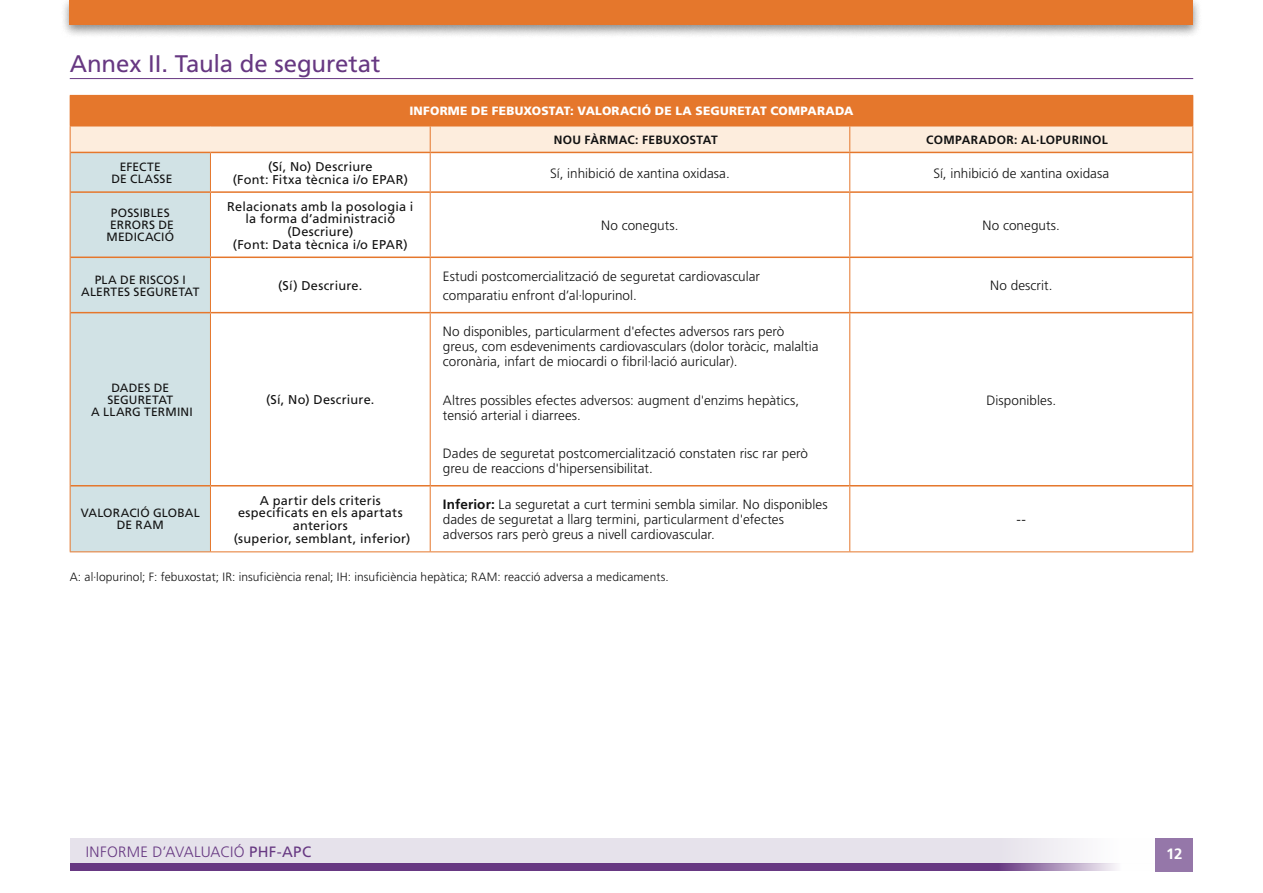
<style>
.page{position:relative;width:1263px;height:893px;background:#fff}
.page>*{position:absolute;margin:0;border:0;box-sizing:border-box;transform-origin:0 0}
.ADD_Titol_Secció_LIL{font:24px "Frutiger";letter-spacing:-.005em;color:#673882}
.t1{font:300 15px "Frutiger";letter-spacing:.02em;color:#673882}
.t2{font:700 15px "Frutiger";color:#fff}
.ADD_Taules_-_contin{font:300 13.5px/15px "Frutiger";color:#121212}
.ADD_Taules_-_contin-2{font:12.75px/12.8px "Frutiger";letter-spacing:.02em;color:#121212;text-align:center}
.ADD_Taules_-_contin-3{font:12px/12px "Frutiger";letter-spacing:.015em;color:#121212;text-align:center}
.t3{font:300 12px "Frutiger";letter-spacing:.005em;color:#121212}
.ADD_ESPAI_Taula_cont{font:900 12px "Frutiger";letter-spacing:.02em;color:#fff}
.ADD_Taules_-_contin-4{font:700 12px "Frutiger";letter-spacing:.025em;color:#121212}
.s1{font-weight:700}
.s2{font-weight:400}
</style>
<div class="page">
<div style="left:70px;top:838px;width:1085px;height:25px;background:#e6e2eb"></div>
<div style="left:70px;top:863px;width:1085px;height:8px;background:#673882"></div>
<div style="left:1155px;top:838px;width:38px;height:33px;background:#9577a9"></div>
<div style="left:60px;top:0;width:1142px;height:38px;background:#121212;opacity:.5"></div>
<div style="left:70px;top:0;width:1123px;height:25px;background:#e5772c"></div>
<hr style="left:70px;top:78px;width:1123px;height:1px;background:#673882">
<div style="left:70px;top:95px;width:1123px;height:31px;background:#e5772c"></div>
<div style="left:71px;top:153px;width:139px;height:398px;background:#d1e2e5"></div>
<hr style="left:1192px;top:152px;width:1px;height:40px;background:#e5772c">
<hr style="left:430px;top:193px;width:1px;height:64px;background:#e5772c">
<hr style="left:849px;top:193px;width:1px;height:64px;background:#e5772c">
<hr style="left:1192px;top:192px;width:1px;height:65px;background:#e5772c">
<hr style="left:430px;top:258px;width:1px;height:54px;background:#e5772c">
<hr style="left:849px;top:258px;width:1px;height:54px;background:#e5772c">
<hr style="left:430px;top:313px;width:1px;height:172px;background:#e5772c">
<hr style="left:849px;top:313px;width:1px;height:172px;background:#e5772c">
<hr style="left:430px;top:486px;width:1px;height:65px;background:#e5772c">
<hr style="left:849px;top:486px;width:1px;height:65px;background:#e5772c">
<hr style="left:430px;top:153px;width:1px;height:38px;background:#e5772c">
<hr style="left:849px;top:153px;width:1px;height:38px;background:#e5772c">
<hr style="left:1192px;top:257px;width:1px;height:56px;background:#e5772c">
<hr style="left:1192px;top:313px;width:1px;height:173px;background:#e5772c">
<hr style="left:1192px;top:486px;width:1px;height:65px;background:#e5772c">
<div style="left:70px;top:127px;width:1123px;height:25px;background:#fdeddd"></div>
<hr style="left:210px;top:551px;width:220px;height:1px;background:#e5772c">
<hr style="left:430px;top:551px;width:420px;height:1px;background:#e5772c">
<hr style="left:850px;top:551px;width:343px;height:1px;background:#e5772c">
<hr style="left:70px;top:126px;width:140px;height:1px;background:#e5772c">
<hr style="left:210px;top:126px;width:220px;height:1px;background:#e5772c">
<hr style="left:430px;top:126px;width:420px;height:1px;background:#e5772c">
<hr style="left:850px;top:126px;width:343px;height:1px;background:#e5772c">
<hr style="left:70px;top:152px;width:1px;height:40px;background:#e5772c">
<hr style="left:210px;top:153px;width:1px;height:38px;background:#e5772c">
<hr style="left:70px;top:192px;width:1px;height:65px;background:#e5772c">
<hr style="left:210px;top:193px;width:1px;height:64px;background:#e5772c">
<hr style="left:70px;top:257px;width:1px;height:56px;background:#e5772c">
<hr style="left:210px;top:258px;width:1px;height:54px;background:#e5772c">
<hr style="left:70px;top:313px;width:1px;height:173px;background:#e5772c">
<hr style="left:210px;top:313px;width:1px;height:172px;background:#e5772c">
<hr style="left:70px;top:486px;width:1px;height:65px;background:#e5772c">
<hr style="left:210px;top:486px;width:1px;height:65px;background:#e5772c">
<hr style="left:70px;top:551px;width:140px;height:1px;background:#e5772c">
<hr style="left:430px;top:152px;width:420px;height:1px;background:#e5772c">
<hr style="left:850px;top:152px;width:342px;height:1px;background:#e5772c">
<hr style="left:71px;top:152px;width:139px;height:1px;background:#e5772c">
<hr style="left:210px;top:152px;width:220px;height:1px;background:#e5772c">
<hr style="left:71px;top:191px;width:139px;height:2px;background:#e5772c">
<hr style="left:210px;top:191px;width:220px;height:2px;background:#e5772c">
<hr style="left:430px;top:191px;width:420px;height:2px;background:#e5772c">
<hr style="left:850px;top:191px;width:342px;height:2px;background:#e5772c">
<hr style="left:71px;top:257px;width:139px;height:1px;background:#e5772c">
<hr style="left:210px;top:257px;width:220px;height:1px;background:#e5772c">
<hr style="left:430px;top:257px;width:420px;height:1px;background:#e5772c">
<hr style="left:850px;top:257px;width:342px;height:1px;background:#e5772c">
<hr style="left:71px;top:312px;width:139px;height:1px;background:#e5772c">
<hr style="left:210px;top:312px;width:220px;height:1px;background:#e5772c">
<hr style="left:430px;top:312px;width:420px;height:1px;background:#e5772c">
<hr style="left:850px;top:312px;width:342px;height:1px;background:#e5772c">
<hr style="left:71px;top:485px;width:139px;height:1px;background:#e5772c">
<hr style="left:210px;top:485px;width:220px;height:1px;background:#e5772c">
<hr style="left:430px;top:485px;width:420px;height:1px;background:#e5772c">
<hr style="left:850px;top:485px;width:342px;height:1px;background:#e5772c">
<p class="ADD_Titol_Secció_LIL" style="left:70px;top:50px;width:312px">Annex II. Taula de seguretat</p>
<p class="ADD_ESPAI_Taula_cont" style="left:409px;top:104px;width:446px">INFORME DE FEBUXOSTAT: VALORACIÓ DE LA SEGURETAT COMPARADA</p>
<p class="ADD_Taules_-_contin-4" style="left:554px;top:133px;width:166px">NOU FÀRMAC: FEBUXOSTAT</p>
<p class="ADD_Taules_-_contin-4" style="left:926px;top:133px;width:183px">COMPARADOR: AL·LOPURINOL</p>
<p class="ADD_Taules_-_contin-3" style="left:120px;top:161px;width:42px">EFECTE</p>
<p class="ADD_Taules_-_contin-3" style="left:111px;top:173px;width:63px">DE CLASSE</p>
<p class="ADD_Taules_-_contin-3" style="left:111px;top:207px;width:60px">POSSIBLES</p>
<p class="ADD_Taules_-_contin-3" style="left:107px;top:219px;width:69px;text-align:left">ERRORS DE<br>MEDICACIÓ</p>
<p class="ADD_Taules_-_contin-2" style="left:268px;top:160px;width:106px">(Sí, No) Descriure</p>
<p class="ADD_Taules_-_contin-2" style="left:233px;top:173px;width:177px">(Font: Fitxa tècnica i/o EPAR)</p>
<p class="ADD_Taules_-_contin-2" style="left:227px;top:200px;width:188px">Relacionats amb la posologia i la forma d’administració</p>
<p class="ADD_Taules_-_contin-2" style="left:287px;top:225px;width:67px">(Descriure)</p>
<p class="ADD_Taules_-_contin-2" style="left:233px;top:238px;width:176px">(Font: Data tècnica i/o EPAR)</p>
<p class="ADD_Taules_-_contin-3" style="left:81px;top:273px;width:120px">PLA DE RISCOS I<br>ALERTES SEGURETAT</p>
<p class="ADD_Taules_-_contin-2" style="left:278px;top:279px;width:86px">(Sí) Descriure.</p>
<p class="ADD_Taules_-_contin-3" style="left:107px;top:382px;width:67px">DADES DE<br>SEGURETAT</p>
<p class="ADD_Taules_-_contin-3" style="left:91px;top:406px;width:103px">A LLARG TERMINI</p>
<p class="ADD_Taules_-_contin-2" style="left:266px;top:393px;width:110px">(Sí, No) Descriure.</p>
<p class="ADD_Taules_-_contin-3" style="left:81px;top:507px;width:120px">VALORACIÓ GLOBAL<br>DE RAM</p>
<p class="ADD_Taules_-_contin-2" style="left:238px;top:494px;width:166px">A partir dels criteris especificats en els apartats anteriors</p>
<p class="ADD_Taules_-_contin-2" style="left:234px;top:532px;width:178px">(superior, semblant, inferior)</p>
<p class="ADD_Taules_-_contin" style="left:550px;top:165px;width:181px">Sí, inhibició de xantina oxidasa.</p>
<p class="ADD_Taules_-_contin" style="left:933px;top:165px;width:177px">Sí, inhibició de xantina oxidasa</p>
<p class="ADD_Taules_-_contin" style="left:601px;top:218px;width:79px">No coneguts.</p>
<p class="ADD_Taules_-_contin" style="left:982px;top:218px;width:79px">No coneguts.</p>
<p class="ADD_Taules_-_contin" style="left:443px;top:268px;width:319px">Estudi postcomercialització de seguretat cardiovascular</p>
<p class="ADD_Taules_-_contin" style="left:443px;top:288px;width:195px">comparatiu enfront d’al·lopurinol.</p>
<p class="ADD_Taules_-_contin" style="left:443px;top:324px;width:377px">No disponibles, particularment d'efectes adversos rars però greus, com esdeveniments cardiovasculars (dolor toràcic, malaltia coronària, infart de miocardi o fibril·lació auricular).</p>
<p class="ADD_Taules_-_contin" style="left:443px;top:392px;width:358px">Altres possibles efectes adversos: augment d'enzims hepàtics, tensió arterial i diarrees.</p>
<p class="ADD_Taules_-_contin" style="left:443px;top:446px;width:367px">Dades de seguretat postcomercialització constaten risc rar però greu de reaccions d'hipersensibilitat.</p>
<p class="ADD_Taules_-_contin" style="left:443px;top:497px;width:386px"><span class="s1">Inferior:</span> La seguretat a curt termini sembla similar. No disponibles dades de seguretat a llarg termini, particularment d'efectes adversos rars però greus a nivell cardiovascular.</p>
<p class="ADD_Taules_-_contin" style="left:990px;top:278px;width:64px">No descrit.</p>
<p class="ADD_Taules_-_contin" style="left:986px;top:392px;width:71px">Disponibles.</p>
<p class="ADD_Taules_-_contin" style="left:1016px;top:512px;width:11px">--</p>
<p class="t3" style="left:70px;top:570px;width:600px">A: al·lopurinol; F: febuxostat; IR: insuficiència renal; IH: insuficiència hepàtica; RAM: reacció adversa a medicaments.</p>
<p class="t1" style="left:86px;top:843px;width:227px">INFORME D’AVALUACIÓ <span class="s2">PHF-APC</span></p>
<p class="t2" style="left:1166px;top:845px;width:18px">12</p>
</div>
